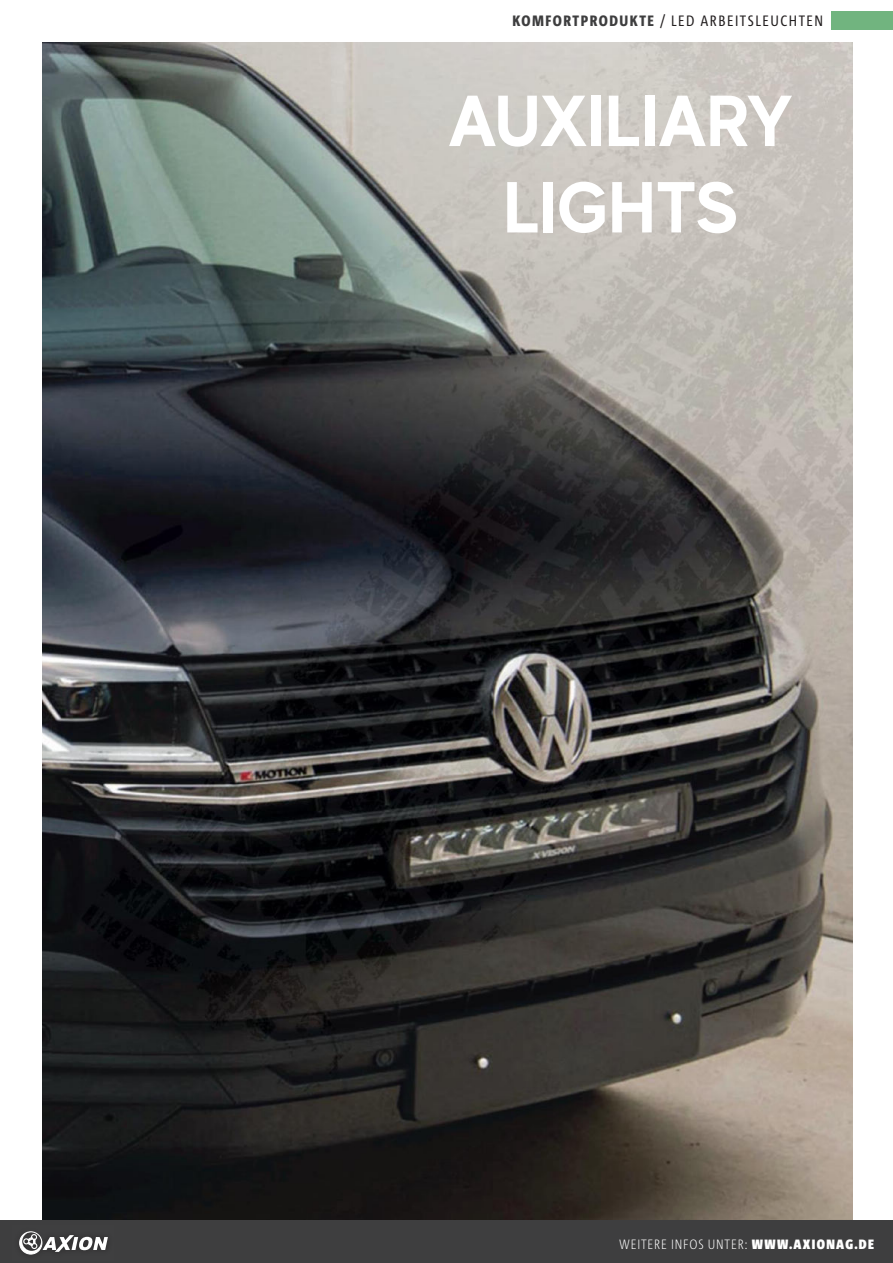
<style>
.page{position:relative;width:893px;height:1263px;background:#fff}
.page>*{position:absolute;margin:0;border:0;box-sizing:border-box;transform-origin:0 0}
.t1{font:700 72px/86.4px "MADE Evolve Sans";color:#fff;text-align:center}
.t2{font:15px "Corpid E1 s Cd";letter-spacing:.08em;color:#231f20}
.t3{font:300 13.5px "Corpid E1 s Cd";letter-spacing:.04em;color:#fff}
.s1{font-weight:800;color:#3e3e3f}
.s2{font-weight:900}
</style>
<div class="page">
<img style="left:43px;top:43px;width:810px;height:1177px">
<div style="left:831px;top:11px;width:62px;height:19px;background:#71b47f"></div>
<div style="left:0;top:1221px;width:893px;height:42px;background:#3e3e3f"></div>
<img style="left:19px;top:1231px;width:16px;height:24px">
<svg style="left:20px;top:1232px;width:88px;height:22px"></svg>
<p class="t2" style="left:512px;top:14px;width:313px"><span class="s1">KOMFORTPRODUKTE</span> / LED ARBEITSLEUCHTEN</p>
<h1 class="t1" style="left:448px;top:84px;width:346px">AUXILIARY<br>LIGHTS</h1>
<p class="t3" style="left:619px;top:1237px;width:257px">WEITERE INFOS UNTER: <span class="s2">WWW.AXIONAG.DE</span></p>
</div>
